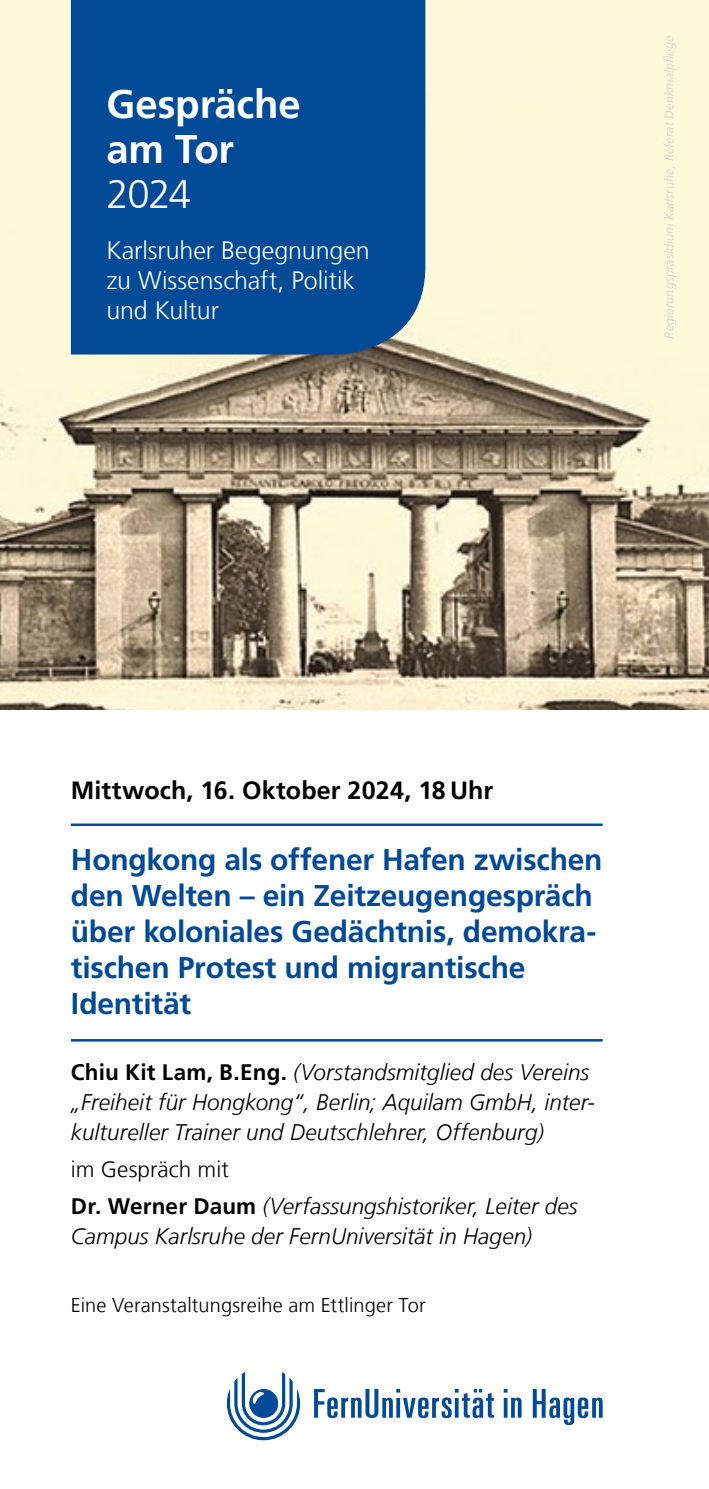
<style>
.page{position:relative;width:709px;height:1489px;background:#fff}
.page>*{position:absolute;margin:0;border:0;box-sizing:border-box;transform-origin:0 0}
.t1{font:700 40px/45px "Frutiger LT Com";letter-spacing:-.005em;color:#fff}
.t2{font:300 40px "Frutiger LT Com";color:#fff}
.t3{font:700 30px/36px "Frutiger LT Com";letter-spacing:-.01em;color:#004a98}
.t4{font:300 25px/30px "Frutiger LT Com";color:#fff}
.t5{font:700 25px "Frutiger LT Com";letter-spacing:.005em;color:#000}
.t6{font:italic 300 22.5px/30px "Frutiger LT Com";letter-spacing:.005em;color:#000}
.t7{font:300 22.5px "Frutiger LT Com";letter-spacing:.005em;color:#000}
.t8{font:300 20px "Frutiger LT Com";letter-spacing:.005em;color:#000}
.t9{font:italic 300 12.5px "Frutiger LT Com";letter-spacing:.015em;color:#d0d0d0}
.s1{font-weight:700;font-style:normal}
</style>
<div class="page">
<img style="left:0;top:0;width:709px;height:709px">
<svg style="left:314px;top:1389px;width:288px;height:35px"></svg>
<svg style="left:227px;top:1372px;width:73px;height:67px"></svg>
<div style="left:71px;top:0;width:354px;height:354px;background:#004a98"></div>
<hr style="left:71px;top:823px;width:531px;height:3px;background:#004a98">
<hr style="left:71px;top:1039px;width:531px;height:2px;background:#004a98">
<h1 class="t1" style="left:106px;top:81px;width:196px">Gespräche am Tor</h1>
<h1 class="t2" style="left:106px;top:171px;width:86px">2024</h1>
<p class="t4" style="left:106px;top:235px;width:265px">Karlsruher Begegnungen zu Wissenschaft, Politik und Kultur</p>
<p class="t9" style="left:661px;top:338px;width:305px;rotate:-90deg">Regierungspräsidium Karlsruhe, Referat Denkmalpflege</p>
<p class="t5" style="left:71px;top:775px;width:424px">Mittwoch, 16. Oktober 2024, 18 Uhr</p>
<p class="t3" style="left:71px;top:841px;width:533px">Hongkong als offener Hafen zwischen den Welten – ein Zeitzeugengespräch über koloniales Gedächtnis, demokra&shy;tischen Protest und migrantische<br>Identität</p>
<p class="t6" style="left:71px;top:1056px;width:525px"><span class="s1">Chiu Kit Lam, B.Eng.</span> (Vorstandsmitglied des Vereins „Freiheit für Hongkong“, Berlin; Aquilam GmbH, inter&shy;kultureller Trainer und Deutschlehrer, Offenburg)</p>
<p class="t7" style="left:71px;top:1155px;width:159px">im Gespräch mit</p>
<p class="t6" style="left:71px;top:1191px;width:508px"><span class="s1">Dr. Werner Daum</span> (Verfassungshistoriker, Leiter des<br>Campus Karlsruhe der FernUniversität in Hagen)</p>
<p class="t8" style="left:71px;top:1292px;width:356px">Eine Veranstaltungsreihe am Ettlinger Tor</p>
</div>
